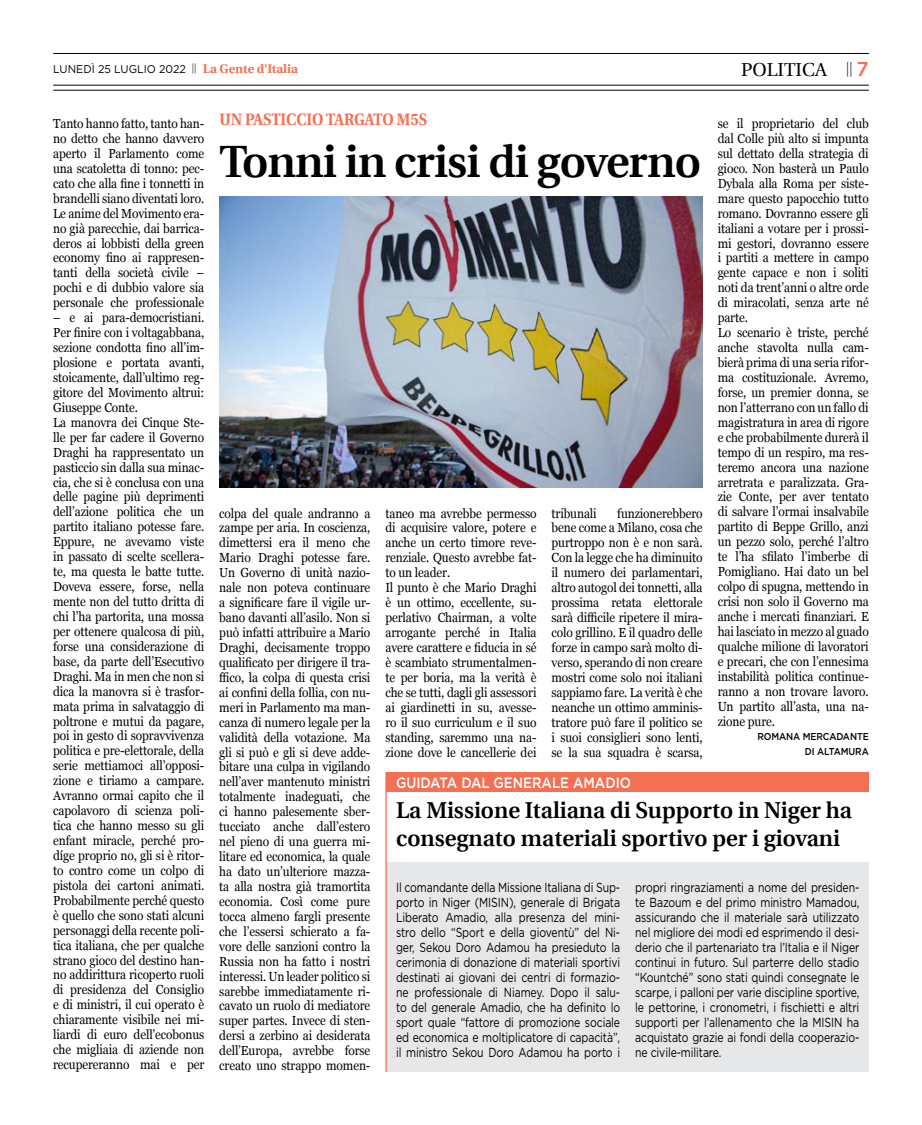
<style>
.page{position:relative;width:922px;height:1125px;background:#fff}
.page>*{position:absolute;margin:0;border:0;box-sizing:border-box;transform-origin:0 0}
.t1{font:600 45.25px "Utopia";letter-spacing:-.02em;color:#000}
.t2{font:600 23px/28px "Utopia";color:#000}
.t3{font:18.75px "Utopia";color:#000}
.t4{font:500 15px "Gotham";color:#fff;scale:.88 1}
.t5{font:300 14.62px "Myriad Pro";color:#000}
.t6{font:13.12px/15px "Georgia";letter-spacing:-.01em;color:#000;scale:.91 1}
.t7{font:13.12px/15px "Gotham";letter-spacing:-.01em;color:#000;text-align:justify;scale:.8 1}
.t8{font:11.25px "Gotham";color:#000;scale:.95 1}
.t9{font:500 10px/15px "Gotham";letter-spacing:-.01em;color:#000;text-align:right;scale:.9 1}
.s1{font-family:"Utopia";font-weight:700;font-size:12.5px;color:#f37053}
.s2{font-family:"Gotham";font-weight:500;font-size:20px;color:#f37053}
</style>
<div class="page">
<hr style="left:53px;top:53px;width:815px;height:1px;background:#000">
<hr style="left:53px;top:90px;width:815px;height:1px;background:#000">
<hr style="left:53px;top:85px;width:815px;height:1px;background:#000">
<img style="left:219px;top:196px;width:483px;height:292px">
<div style="left:386px;top:862px;width:482px;height:210px;background:#e6e7e8"></div>
<div style="left:386px;top:772px;width:482px;height:20px;background:#f37053"></div>
<hr style="left:385px;top:772px;width:1px;height:300px;background:#f37053">
<p class="t8" style="left:53px;top:62px;width:259px">LUNEDÌ 25 LUGLIO 2022 <sup>||</sup> <span class="s1">La Gente d’Italia</span></p>
<p class="t5" style="left:846px;top:59px;width:24px">|| <span class="s2">7</span></p>
<h3 class="t3" style="left:741px;top:60px;width:87px">POLITICA</h3>
<p class="t6" style="left:53px;top:116px;width:412px">Tanto hanno fatto, tanto han- <sup>UN</sup> <sup>PASTICCIO</sup> <sup>TARGATO</sup> <sup>M5S </sup>no detto che hanno davvero<br>aperto il Parlamento come<br>una scatoletta di tonno: pec-<br>cato che alla fine i tonnetti in<br>brandelli siano diventati loro.<br>Le anime del Movimento era-<br>no già parecchie, dai barrica-<br>deros ai lobbisti della green<br>economy fino ai rappresen-<br>tanti della società civile –<br>pochi e di dubbio valore sia<br>personale che professionale</p>
<p class="t6" style="left:53px;top:310px;width:167px">– e ai para-democristiani.<br>Per finire con i voltagabbana, sezione condotta fino all’im&shy;plosione e portata avanti, stoicamente, dall’ultimo reg&shy;gitore del Movimento altrui:<br>Giuseppe Conte.<br>La manovra dei Cinque Ste&shy;lle per far cadere il Governo<br>Draghi ha rappresentato un pasticcio sin dalla sua minac&shy;cia, che si è conclusa con una delle pagine più deprimenti dell’azione politica che un partito italiano potesse fare.<br>Eppure, ne avevamo viste in passato di scelte scellera&shy;te, ma questa le batte tutte.<br>Doveva essere, forse, nella mente non del tutto dritta di chi l’ha partorita, una mossa per ottenere qualcosa di più, forse una considerazione di base, da parte dell’Esecutivo<br>Draghi. Ma in men che non si dica la manovra si è trasfor&shy;mata prima in salvataggio di poltrone e mutui da pagare, poi in gesto di sopravvivenza politica e pre-elettorale, della serie mettiamoci all’opposi&shy;zione e tiriamo a campare.<br>Avranno ormai capito che il capolavoro di scienza poli&shy;tica che hanno messo su gli enfant miracle, perché pro&shy;díge proprio no, gli si è ritor&shy;to contro come un colpo di pistola dei cartoni animati.<br>Probabilmente perché questo è quello che sono stati alcuni personaggi della recente poli&shy;tica italiana, che per qualche strano gioco del destino han&shy;no addirittura ricoperto ruoli di presidenza del Consiglio e di ministri, il cui operato è chiaramente visibile nei mi&shy;liardi di euro dell’ecobonus che migliaia di aziende non recupereranno mai e per</p>
<p class="t6" style="left:717px;top:115px;width:167px">se il proprietario del club dal Colle più alto si impunta sul dettato della strategia di gioco. Non basterà un Paulo<br>Dybala alla Roma per siste&shy;mare questo papocchio tutto romano. Dovranno essere gli italiani a votare per i prossi&shy;mi gestori, dovranno essere i partiti a mettere in campo gente capace e non i soliti noti da trent’anni o altre orde di miracolati, senza arte né parte.<br>Lo scenario è triste, perché anche stavolta nulla cam&shy;bierà prima di una seria rifor&shy;ma costituzionale. Avremo, forse, un premier donna, se non l’atterrano con un fallo di magistratura in area di rigore e che probabilmente durerà il tempo di un respiro, ma res&shy;teremo ancora una nazione arretrata e paralizzata. Gra&shy;zie Conte, per aver tentato di salvare l’ormai insalvabile partito di Beppe Grillo, anzi un pezzo solo, perché l’altro te l’ha sfilato l’imberbe di<br>Pomigliano. Hai dato un bel colpo di spugna, mettendo in crisi non solo il Governo ma anche i mercati finanziari. E hai lasciato in mezzo al guado qualche milione di lavoratori e precari, che con l’ennesima instabilità politica continue&shy;ranno a non trovare lavoro.<br>Un partito all’asta, una na&shy;zione pure.</p>
<p class="t9" style="left:757px;top:729px;width:125px">ROMANA MERCADANTE<br>DI ALTAMURA</p>
<h1 class="t1" style="left:219px;top:136px;width:483px">Tonni in crisi di governo</h1>
<p class="t6" style="left:219px;top:505px;width:167px;text-align:justify">colpa del quale andranno a zampe per aria. In coscienza, dimettersi era il meno che Mario Draghi potesse fare.<br>Un Governo di unità nazio&shy;nale non poteva continuare a significare fare il vigile ur&shy;bano davanti all’asilo. Non si può infatti attribuire a Mario Draghi, decisamente troppo qualificato per dirigere il tra&shy;ffico, la colpa di questa crisi ai confini della follia, con nu&shy;meri in Parlamento ma man&shy;canza di numero legale per la validità della votazione. Ma gli si può e gli si deve adde&shy;bitare una culpa in vigilando nell’aver mantenuto ministri totalmente inadeguati, che ci hanno palesemente sber&shy;tucciato anche dall’estero nel pieno di una guerra mi&shy;litare ed economica, la quale ha dato un’ulteriore mazza&shy;ta alla nostra già tramortita economia. Così come pure tocca almeno fargli presente che l’essersi schierato a fa&shy;vore delle sanzioni contro la Russia non ha fatto i nostri interessi. Un leader politico si sarebbe immediatamente ri&shy;cavato un ruolo di mediatore super partes. Invece di sten&shy;dersi a zerbino ai desiderata dell’Europa, avrebbe forse creato uno strappo momen-</p>
<p class="t6" style="left:385px;top:505px;width:167px">taneo ma avrebbe permesso di acquisire valore, potere e anche un certo timore reve&shy;renziale. Questo avrebbe fat&shy;to un leader.<br>Il punto è che Mario Draghi è un ottimo, eccellente, su&shy;perlativo Chairman, a volte arrogante perché in Italia avere carattere e fiducia in sé è scambiato strumentalmen&shy;te per boria, ma la verità è che se tutti, dagli gli assessori ai giardinetti in su, avesse&shy;ro il suo curriculum e il suo standing, saremmo una na&shy;zione dove le cancellerie dei</p>
<p class="t6" style="left:551px;top:505px;width:51px">tribunali</p>
<p class="t6" style="left:551px;top:505px;width:167px;text-align:justify;text-indent:66px">funzionerebbero bene come a Milano, cosa che purtroppo non è e non sarà.<br>Con la legge che ha diminuito il numero dei parlamentari, altro autogol dei tonnetti, alla prossima retata elettorale sarà difficile ripetere il mira&shy;colo grillino. E il quadro delle forze in campo sarà molto di&shy;verso, sperando di non creare mostri come solo noi italiani sappiamo fare. La verità è che neanche un ottimo amminis&shy;tratore può fare il politico se i suoi consiglieri sono lenti, se la sua squadra è scarsa,</p>
<p class="t4" style="left:396px;top:773px;width:268px">GUIDATA DAL GENERALE AMADIO</p>
<h2 class="t2" style="left:396px;top:796px;width:457px">La Missione Italiana di Supporto in Niger ha consegnato materiali sportivo per i giovani</h2>
<p class="t7" style="left:396px;top:880px;width:281px">Il comandante della Missione Italiana di Sup&shy;porto in Niger (MISIN), generale di Brigata Liberato Amadio, alla presenza del mini&shy;stro dello “Sport e della gioventù” del Ni&shy;ger, Sekou Doro Adamou ha presieduto la cerimonia di donazione di materiali sportivi destinati ai giovani dei centri di formazio&shy;ne professionale di Niamey. Dopo il salu&shy;to del generale Amadio, che ha definito lo sport quale “fattore di promozione sociale ed economica e moltiplicatore di capacità”, il ministro Sekou Doro Adamou ha porto i</p>
<p class="t7" style="left:635px;top:880px;width:281px">propri ringraziamenti a nome del presiden&shy;te Bazoum e del primo ministro Mamadou, assicurando che il materiale sarà utilizzato nel migliore dei modi ed esprimendo il desi&shy;derio che il partenariato tra l’Italia e il Niger continui in futuro. Sul parterre dello stadio “Kountché” sono stati quindi consegnate le scarpe, i palloni per varie discipline sportive, le pettorine, i cronometri, i fischietti e altri supporti per l’allenamento che la MISIN ha acquistato grazie ai fondi della cooperazio&shy;ne civile-militare.</p>
</div>
